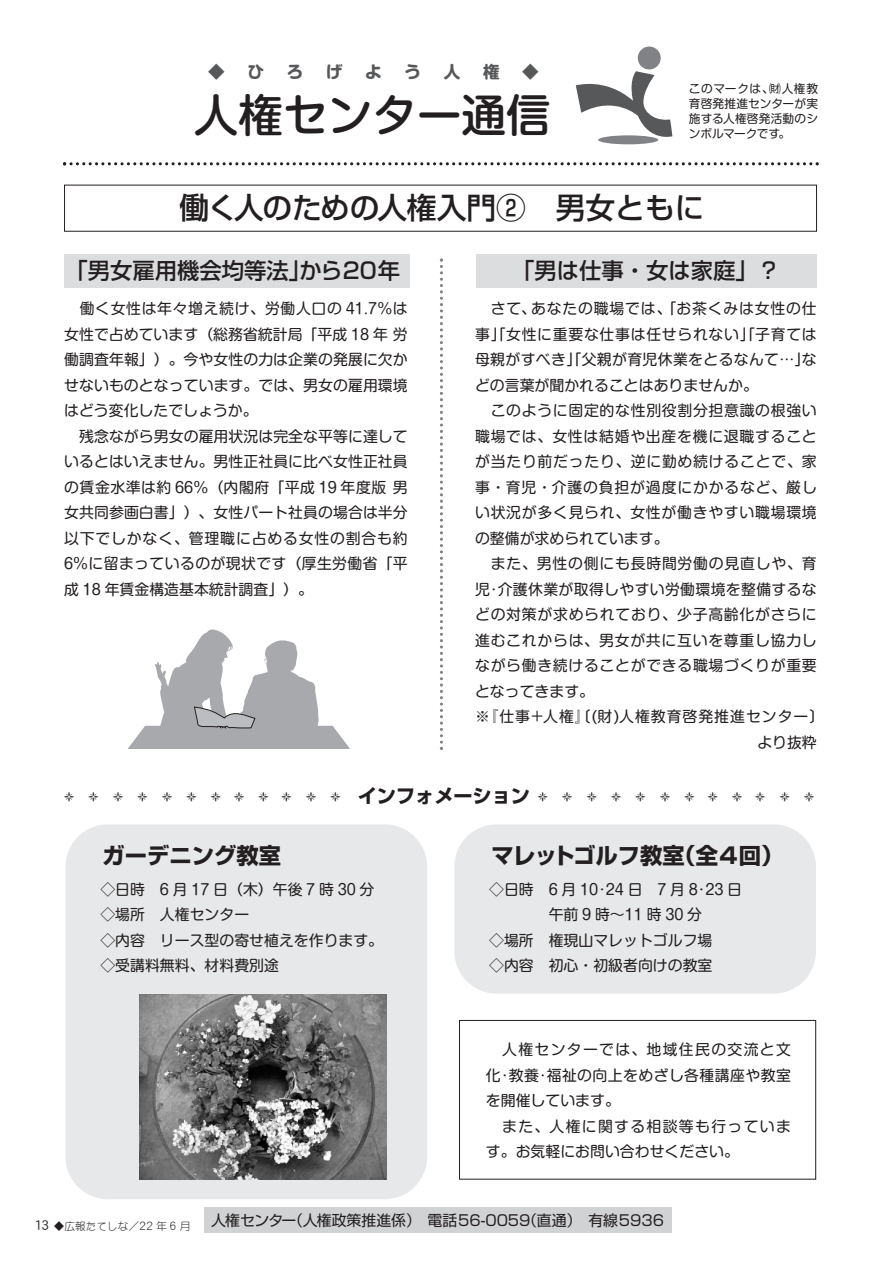
<style>
.page{position:relative;width:893px;height:1263px;background:#fff}
.page>*{position:absolute;margin:0;border:0;box-sizing:border-box;transform-origin:0 0}
.t1{font:500 44.7px "Shin M Go Pro";color:#231f20}
.t2{font:500 29.7px "Shin Go Pro";color:#231f20}
.t3{font:500 22.35px "Shin Go Pro";color:#231f20}
.t4{font:700 22.35px "Shin Go Pro";color:#231f20}
.t5{font:700 19.2px "Shin Go Pro";color:#231f20}
.t6{font:700 16.5px "Shin M Go Pro";color:#57585a}
.t7{font:14.85px/25.5px "Shin M Go Pro";color:#231f20}
.t8{font:14.85px "Shin M Go Pro";letter-spacing:.025em;color:#231f20}
.t9{font:14.85px "Shin M Go Pro";letter-spacing:.05em;color:#231f20}
.t10{font:14.85px "Shin M Go Pro";letter-spacing:.005em;color:#231f20}
.t11{font:14.85px "Shin M Go Pro";letter-spacing:.045em;color:#231f20}
.t12{font:14.85px "Shin M Go Pro";letter-spacing:.055em;color:#231f20}
.t13{font:14.85px "Shin M Go Pro";letter-spacing:.085em;color:#231f20}
.t14{font:14.85px "Shin Go Pro";color:#231f20}
.t15{font:14.85px "Shin M Go Pro";letter-spacing:.065em;color:#231f20}
.t16{font:13.8px "Kazarikei Etype";color:#231f20}
.t17{font:11.7px/15px "Shin M Go Pro";letter-spacing:.015em;color:#231f20;text-align:justify}
.t18{font:10.65px "DF Maru Gothic Std W3";color:#231f20}
.s1{font-family:"DFHS Gothic Std W3";font-size:14.85px}
.s2{font-size:12.75px}
</style>
<div class="page">
<div style="left:459px;top:1020px;width:357px;height:159px;border:1px solid #231f20"></div>
<div style="left:64px;top:255px;width:346px;height:33px;background:#dcdddf"></div>
<div style="left:476px;top:255px;width:341px;height:33px;background:#dcdddf"></div>
<div style="left:64px;top:185px;width:753px;height:47px;border:1px solid #231f20"></div>
<div style="left:65px;top:824px;width:362px;height:375px;background:#e7e8e9;border-radius:43px"></div>
<div style="left:204px;top:1208px;width:467px;height:25px;background:#d1d2d4"></div>
<div style="left:638px;top:47px;width:23px;height:22px;background:#808285;border-radius:50%"></div>
<svg style="left:576px;top:71px;width:96px;height:71px"></svg>
<div style="left:598px;top:135px;width:60px;height:9px;background:#808285;border-radius:50%"></div>
<svg style="left:63px;top:162px;width:756px;height:3px"></svg>
<svg style="left:440px;top:258px;width:3px;height:492px"></svg>
<img style="left:140px;top:994px;width:246px;height:185px">
<div style="left:454px;top:824px;width:362px;height:170px;background:#e7e8e9;border-radius:43px"></div>
<svg style="left:128px;top:629px;width:222px;height:120px"></svg>
<p class="t6" style="left:208px;top:59px;width:57px">◆ ひ</p>
<p class="t6" style="left:287px;top:59px;width:18px">ろ</p>
<p class="t6" style="left:326px;top:59px;width:18px">げ</p>
<p class="t6" style="left:365px;top:59px;width:18px">よ</p>
<p class="t6" style="left:404px;top:59px;width:18px">う</p>
<p class="t6" style="left:444px;top:59px;width:18px">人</p>
<p class="t6" style="left:483px;top:59px;width:18px">権</p>
<p class="t6" style="left:522px;top:59px;width:18px">◆</p>
<p class="t1" style="left:194px;top:79px;width:359px">人権センター通信</p>
<p class="t17" style="left:689px;top:79px;width:131px">このマークは、㈶人権教育啓発推進センターが実施する人権啓発活動のシンボルマークです。</p>
<p class="t2" style="left:180px;top:183px;width:527px">働く人のための人権入門② 男女ともに</p>
<p class="t3" style="left:65px;top:252px;width:336px">「男女雇用機会均等法」から20年</p>
<p class="t3" style="left:512px;top:252px;width:269px">「男は仕事・女は家庭」？</p>
<p class="t8" style="left:80px;top:297px;width:330px">働く女性は年々増え続け、労働人口の 41.7％は</p>
<p class="t7" style="left:64px;top:320px;width:345px">女性で占めています（総務省統計局「平成 18 年労</p>
<p class="t10" style="left:64px;top:348px;width:345px">働調査年報」）。今や女性の力は企業の発展に欠か</p>
<p class="t10" style="left:64px;top:373px;width:345px">せないものとなっています。では、男女の雇用環境</p>
<p class="t7" style="left:64px;top:396px;width:195px">はどう変化したでしょうか。</p>
<p class="t10" style="left:79px;top:424px;width:330px">残念ながら男女の雇用状況は完全な平等に達して</p>
<p class="t10" style="left:64px;top:450px;width:345px">いるとはいえません。男性正社員に比べ女性正社員</p>
<p class="t8" style="left:64px;top:475px;width:345px">の賃金水準は約 66％（内閣府「平成 19 年度版男</p>
<p class="t10" style="left:64px;top:501px;width:345px">女共同参画白書」）、女性パート社員の場合は半分</p>
<p class="t12" style="left:64px;top:526px;width:345px">以下でしかなく、管理職に占める女性の割合も約</p>
<p class="t8" style="left:64px;top:552px;width:345px">6％に留まっているのが現状です（厚生労働省「平</p>
<p class="t7" style="left:64px;top:575px;width:250px">成 18 年賃金構造基本統計調査」）。</p>
<p class="t12" style="left:491px;top:296px;width:328px">さて、あなたの職場では、「お茶くみは女性の仕</p>
<p class="t11" style="left:475px;top:322px;width:343px">事」「女性に重要な仕事は任せられない」「子育ては</p>
<p class="t8" style="left:475px;top:347px;width:343px">母親がすべき」「父親が育児休業をとるなんて…」な</p>
<p class="t7" style="left:475px;top:370px;width:284px">どの言葉が聞かれることはありませんか。</p>
<p class="t11" style="left:491px;top:398px;width:328px">このように固定的な性別役割分担意識の根強い</p>
<p class="t9" style="left:475px;top:424px;width:343px">職場では、女性は結婚や出産を機に退職すること</p>
<p class="t9" style="left:475px;top:449px;width:343px">が当たり前だったり、逆に勤め続けることで、家</p>
<p class="t12" style="left:475px;top:475px;width:343px">事・育児・介護の負担が過度にかかるなど、厳し</p>
<p class="t9" style="left:475px;top:500px;width:343px">い状況が多く見られ、女性が働きやすい職場環境</p>
<p class="t7" style="left:475px;top:523px;width:195px">の整備が求められています。</p>
<p class="t9" style="left:491px;top:551px;width:328px">また、男性の側にも長時間労働の見直しや、育</p>
<p class="t8" style="left:475px;top:577px;width:343px">児･介護休業が取得しやすい労働環境を整備するな</p>
<p class="t9" style="left:475px;top:602px;width:343px">どの対策が求められており、少子高齢化がさらに</p>
<p class="t9" style="left:475px;top:628px;width:343px">進むこれからは、男女が共に互いを尊重し協力し</p>
<p class="t11" style="left:475px;top:653px;width:343px">ながら働き続けることができる職場づくりが重要</p>
<p class="t7" style="left:475px;top:676px;width:121px">となってきます。</p>
<p class="t15" style="left:475px;top:704px;width:351px">※『仕事+人権』〔(財)人権教育啓発推進センター〕</p>
<p class="t8" style="left:757px;top:730px;width:61px">より抜粋</p>
<p class="t5" style="left:358px;top:780px;width:174px">インフォメーション</p>
<p class="t16" style="left:64px;top:789px;width:279px">))))))))))))</p>
<p class="t16" style="left:537px;top:789px;width:279px">))))))))))))</p>
<p class="t4" style="left:103px;top:837px;width:180px">ガーデニング教室</p>
<p class="t7" style="left:100px;top:874px;width:284px">◇日時 6 月 17 日（木）午後 7 時 30 分◇場所 人権センター<br>◇内容 リース型の寄せ植えを作ります。◇受講料無料、材料費別途</p>
<p class="t4" style="left:491px;top:837px;width:293px">マレットゴルフ教室（全4回）</p>
<p class="t8" style="left:489px;top:877px;width:254px">◇日時 6 月 10･24 日 7 月 8･23 日</p>
<p class="t8" style="left:549px;top:902px;width:155px">午前 9 時～11 時 30 分</p>
<p class="t7" style="left:489px;top:925px;width:225px">◇場所 権現山マレットゴルフ場</p>
<p class="t7" style="left:489px;top:951px;width:225px">◇内容 初心・初級者向けの教室</p>
<p class="t13" style="left:502px;top:1037px;width:290px">人権センターでは、地域住民の交流と文</p>
<p class="t8" style="left:486px;top:1063px;width:306px">化･教養･福祉の向上をめざし各種講座や教室</p>
<p class="t7" style="left:486px;top:1086px;width:135px">を開催しています。</p>
<p class="t13" style="left:502px;top:1114px;width:290px">また、人権に関する相談等も行っていま</p>
<p class="t7" style="left:486px;top:1137px;width:254px">す。お気軽にお問い合わせください。</p>
<p class="t18" style="left:34px;top:1220px;width:158px"><span class="s1">13</span> ◆広報たてしな／<span class="s2">22</span> 年 <span class="s2">6</span> 月</p>
<p class="t14" style="left:211px;top:1208px;width:454px">人権センター（人権政策推進係）電話56-0059（直通）有線5936</p>
</div>
